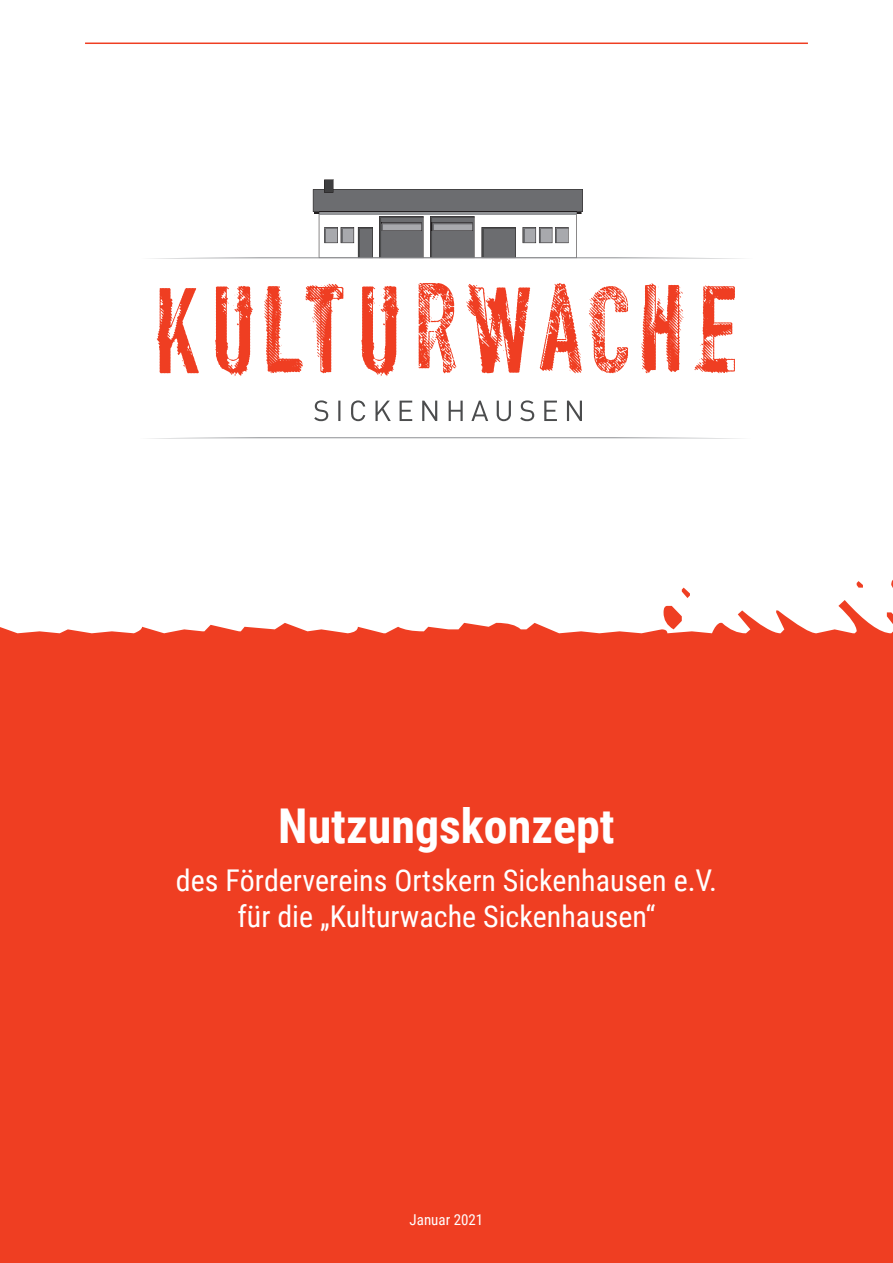
<style>
.page{position:relative;width:893px;height:1263px;background:#fff}
.page>*{position:absolute;margin:0;border:0;box-sizing:border-box;transform-origin:0 0}
.t1{font:700 48px "Roboto Condensed";color:#fff}
.t2{font:30px "Roboto Condensed";color:#fff}
.t3{font:15px "Roboto Condensed";color:#fff}
</style>
<div class="page">
<hr style="left:85px;top:43px;width:723px;height:1px;background:#ef3e22">
<svg style="left:188px;top:179px;width:511px;height:79px"></svg>
<svg style="left:180px;top:437px;width:525px;height:1px"></svg>
<svg style="left:314px;top:400px;width:268px;height:21px"></svg>
<svg style="left:157px;top:283px;width:578px;height:94px"></svg>
<svg style="left:0;top:580px;width:893px;height:58px"></svg>
<div style="left:0;top:638px;width:893px;height:625px;background:#ef3e22"></div>
<p class="t1" style="left:278px;top:793px;width:338px">Nutzungskonzept</p>
<p class="t2" style="left:176px;top:860px;width:543px">des Fördervereins Ortskern Sickenhausen e.V.</p>
<p class="t2" style="left:237px;top:896px;width:420px">für die „Kulturwache Sickenhausen“</p>
<p class="t3" style="left:410px;top:1209px;width:75px">Januar 2021</p>
</div>
